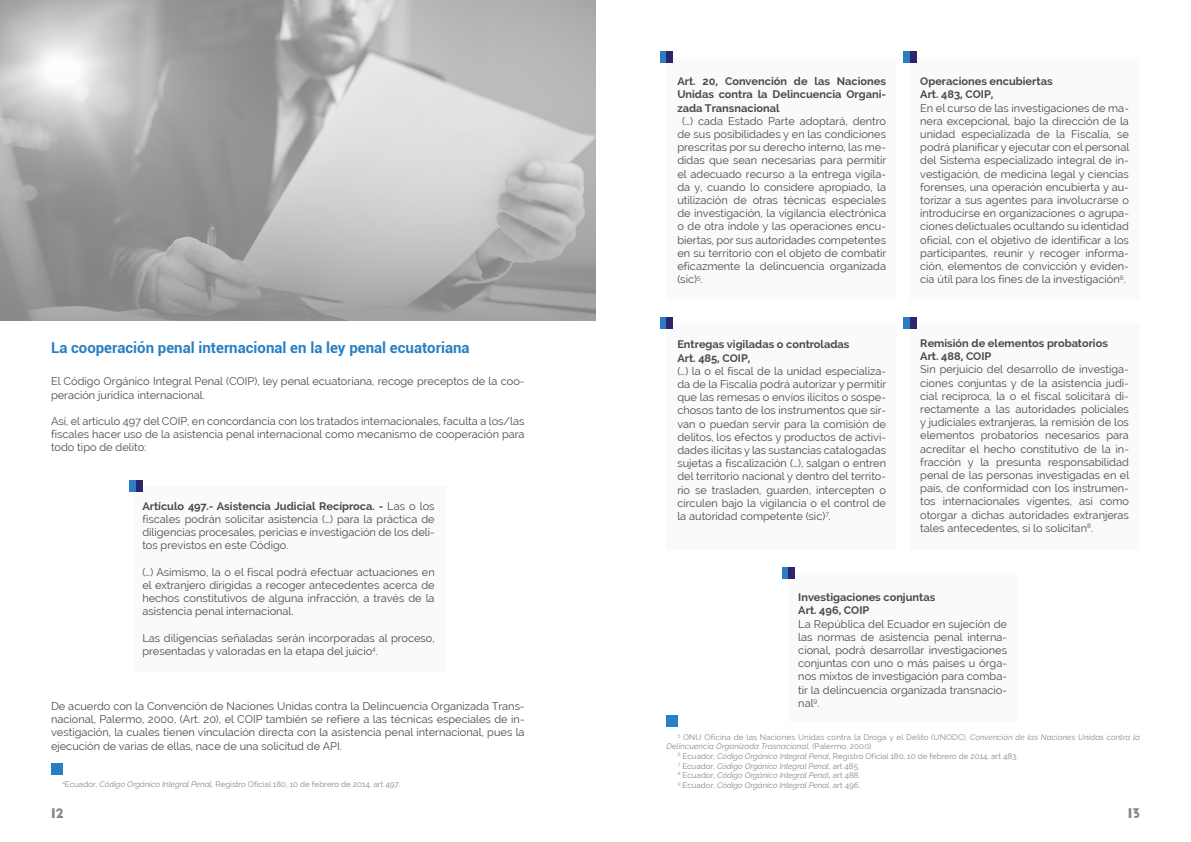
<style>
.page{position:relative;width:1191px;height:842px;background:#fff}
.page>*{position:absolute;margin:0;border:0;box-sizing:border-box;transform-origin:0 0}
.t1{font:700 15px "Roboto";color:#2a7fc2}
.t2{font:700 13px "Big John PRO";color:#878787}
.t3{font:11px/13.2px "Raleway";color:#4a4a49;text-align:justify}
.t4{font:700 11px/13.2px "Raleway";color:#4a4a49}
.t5{font:8px "Raleway";color:#878787}
.t6{font:italic 8px "Raleway";color:#878787}
.s1{font-weight:700}
.s2{font-style:italic}
.s3{font-style:normal}
</style>
<div class="page">
<img style="left:0;top:0;width:595px;height:320px">
<div style="left:666px;top:57px;width:230px;height:243px;background:#fafafa"></div>
<div style="left:909px;top:57px;width:230px;height:243px;background:#fafafa"></div>
<div style="left:909px;top:323px;width:230px;height:227px;background:#fafafa"></div>
<div style="left:666px;top:323px;width:230px;height:227px;background:#fafafa"></div>
<div style="left:788px;top:573px;width:229px;height:148px;background:#fafafa"></div>
<div style="left:134px;top:486px;width:312px;height:186px;background:#fafafa"></div>
<div style="left:51px;top:763px;width:12px;height:12px;background:#2a7fc2"></div>
<div style="left:666px;top:715px;width:12px;height:12px;background:#2a7fc2"></div>
<div style="left:129px;top:480px;width:7px;height:11px;background:#2a7fc2"></div>
<div style="left:136px;top:480px;width:6px;height:11px;background:#2c2569"></div>
<div style="left:781px;top:567px;width:7px;height:12px;background:#2a7fc2"></div>
<div style="left:788px;top:567px;width:7px;height:12px;background:#2c2569"></div>
<div style="left:903px;top:317px;width:7px;height:12px;background:#2a7fc2"></div>
<div style="left:659px;top:317px;width:7px;height:12px;background:#2a7fc2"></div>
<div style="left:910px;top:317px;width:6px;height:12px;background:#2c2569"></div>
<div style="left:666px;top:317px;width:7px;height:12px;background:#2c2569"></div>
<div style="left:659px;top:51px;width:7px;height:12px;background:#2a7fc2"></div>
<div style="left:903px;top:51px;width:7px;height:12px;background:#2a7fc2"></div>
<div style="left:666px;top:51px;width:7px;height:12px;background:#2c2569"></div>
<div style="left:910px;top:51px;width:6px;height:12px;background:#2c2569"></div>
<h1 class="t1" style="left:51px;top:337px;width:420px">La cooperación penal internacional en la ley penal ecuatoriana</h1>
<p class="t3" style="left:51px;top:375px;width:475px">El Código Orgánico Integral Penal (COIP), ley penal ecuatoriana, recoge preceptos de la coo&shy;peración jurídica internacional.</p>
<p class="t3" style="left:51px;top:415px;width:475px">Así, el artículo 497 del COIP, en concordancia con los tratados internacionales, faculta a los/las fiscales hacer uso de la asistencia penal internacional como mecanismo de cooperación para todo tipo de delito:</p>
<p class="t3" style="left:142px;top:499px;width:294px"><span class="s1">Artículo 497.- Asistencia Judicial Recíproca. -</span> Las o los fiscales podrán solicitar asistencia (…) para la práctica de diligencias procesales, pericias e investigación de los deli&shy;tos previstos en este Código.</p>
<p class="t3" style="left:142px;top:565px;width:294px">(…) Asimismo, la o el fiscal podrá efectuar actuaciones en el extranjero dirigidas a recoger antecedentes acerca de hechos constitutivos de alguna infracción, a través de la asistencia penal internacional.</p>
<p class="t3" style="left:142px;top:631px;width:294px">Las diligencias señaladas serán incorporadas al proceso, presentadas y valoradas en la etapa del juicio<sup>4</sup>.</p>
<p class="t3" style="left:51px;top:699px;width:475px">De acuerdo con la Convención de Naciones Unidas contra la Delincuencia Organizada Trans&shy;nacional, Palermo, 2000, (Art. 20), el COIP también se refiere a las técnicas especiales de in&shy;vestigación, la cuales tienen vinculación directa con la asistencia penal internacional, pues la ejecución de varias de ellas, nace de una solicitud de API.</p>
<p class="t5" style="left:62px;top:779px;width:339px"><sup>4</sup>Ecuador, <span class="s2">Código Orgánico Integral Penal,</span> Registro Oficial 180, 10 de febrero de 2014, art 497.</p>
<p class="t4" style="left:677px;top:75px;width:210px;text-align:justify">Art. 20, Convención de las Naciones Unidas contra la Delincuencia Organi&shy;zada Transnacional</p>
<p class="t3" style="left:677px;top:114px;width:210px;text-indent:5px">(…) cada Estado Parte adoptará, dentro de sus posibilidades y en las condiciones prescritas por su derecho interno, las me&shy;didas que sean necesarias para permitir el adecuado recurso a la entrega vigila&shy;da y, cuando lo considere apropiado, la utilización de otras técnicas especiales de investigación, la vigilancia electrónica o de otra índole y las operaciones encu&shy;biertas, por sus autoridades competentes en su territorio con el objeto de combatir eficazmente la delincuencia organizada (sic)<sup>5</sup>.</p>
<p class="t4" style="left:677px;top:338px;width:174px">Entregas vigiladas o controladas<br>Art. 485, COIP,</p>
<p class="t3" style="left:677px;top:364px;width:210px">(…) la o el fiscal de la unidad especializa&shy;da de la Fiscalía podrá autorizar y permitir que las remesas o envíos ilícitos o sospe&shy;chosos tanto de los instrumentos que sir&shy;van o puedan servir para la comisión de delitos, los efectos y productos de activi&shy;dades ilícitas y las sustancias catalogadas sujetas a fiscalización (…), salgan o entren del territorio nacional y dentro del territo&shy;rio se trasladen, guarden, intercepten o circulen bajo la vigilancia o el control de la autoridad competente (sic)<sup>7</sup>.</p>
<p class="t4" style="left:920px;top:75px;width:134px">Operaciones encubiertas<br>Art. 483, COIP,</p>
<p class="t3" style="left:920px;top:101px;width:210px">En el curso de las investigaciones de ma&shy;nera excepcional, bajo la dirección de la unidad especializada de la Fiscalía, se podrá planificar y ejecutar con el personal del Sistema especializado integral de in&shy;vestigación, de medicina legal y ciencias forenses, una operación encubierta y au&shy;torizar a sus agentes para involucrarse o introducirse en organizaciones o agrupa&shy;ciones delictuales ocultando su identidad oficial, con el objetivo de identificar a los participantes, reunir y recoger informa&shy;ción, elementos de convicción y eviden&shy;cia útil para los fines de la investigación<sup>6</sup>.</p>
<p class="t4" style="left:920px;top:337px;width:189px">Remisión de elementos probatorios<br>Art. 488, COIP</p>
<p class="t3" style="left:920px;top:363px;width:210px">Sin perjuicio del desarrollo de investiga&shy;ciones conjuntas y de la asistencia judi&shy;cial recíproca, la o el fiscal solicitará di&shy;rectamente a las autoridades policiales y judiciales extranjeras, la remisión de los elementos probatorios necesarios para acreditar el hecho constitutivo de la in&shy;fracción y la presunta responsabilidad penal de las personas investigadas en el país, de conformidad con los instrumen&shy;tos internacionales vigentes, así como otorgar a dichas autoridades extranjeras tales antecedentes, si lo solicitan<sup>8</sup>.</p>
<p class="t4" style="left:798px;top:591px;width:138px">Investigaciones conjuntas<br>Art. 496, COIP</p>
<p class="t3" style="left:798px;top:617px;width:210px">La República del Ecuador en sujeción de las normas de asistencia penal interna&shy;cional, podrá desarrollar investigaciones conjuntas con uno o más países u órga&shy;nos mixtos de investigación para comba&shy;tir la delincuencia organizada transnacio&shy;nal<sup>9</sup>.</p>
<p class="t5" style="left:677px;top:732px;width:464px"><sup>5</sup> ONU Oficina de las Naciones Unidas contra la Droga y el Delito (UNODC), <span class="s2">Convención de las Naciones Unidas contra la</span></p>
<p class="t6" style="left:666px;top:742px;width:208px">Delincuencia Organizada Trasnacional, <span class="s3">(Palermo, 2000).</span></p>
<p class="t5" style="left:677px;top:751px;width:342px"><sup>6</sup> Ecuador, <span class="s2">Código Orgánico Integral Penal</span>, Registro Oficial 180, 10 de febrero de 2014, art 483.</p>
<p class="t6" style="left:677px;top:761px;width:183px"><sup>7</sup> <span class="s3">Ecuador,</span> Código Orgánico Integral Penal<span class="s3">, art 485.</span></p>
<p class="t6" style="left:677px;top:771px;width:184px"><sup>8</sup> <span class="s3">Ecuador,</span> Código Orgánico Integral Pena<span class="s3">l, art 488.</span></p>
<p class="t6" style="left:677px;top:780px;width:184px"><sup>9</sup> <span class="s3">Ecuador,</span> Código Orgánico Integral Penal<span class="s3">, art 496.</span></p>
<p class="t2" style="left:51px;top:806px;width:14px">12</p>
<p class="t2" style="left:1127px;top:806px;width:14px">13</p>
</div>
